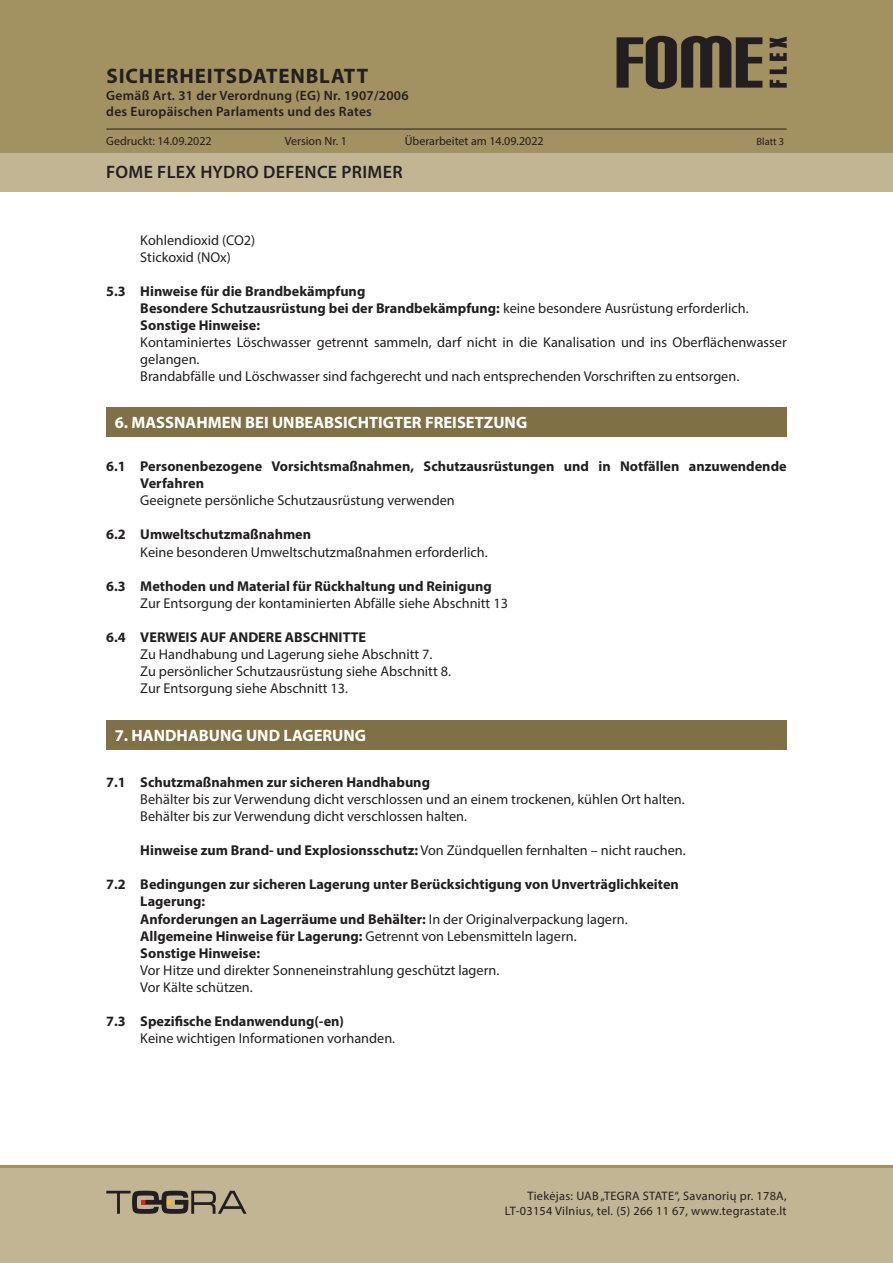
<style>
.page{position:relative;width:893px;height:1263px;background:#fff}
.page>*{position:absolute;margin:0;border:0;box-sizing:border-box;transform-origin:0 0}
.t1{font:700 21px "Myriad Pro";letter-spacing:.04em;color:#231f20}
.t2{font:600 18px "Myriad Pro";letter-spacing:.02em;color:#231f20}
.Skyrius_baltas{font:700 16.5px "Myriad Pro";color:#fff}
.Tekstas_paprastas{font:14.25px/17.1px "Myriad Pro";color:#231f20}
._1_1_skyrius_Boldas{font:700 14.25px/17.1px "Myriad Pro";color:#231f20}
._1_1_skyrius_Boldas-2{font:14.25px "Myriad Pro";color:#231f20}
.Tekstas_paprastas-2{font:700 14.25px "Myriad Pro";color:#231f20}
.Tekstas_paprastas_Bo{font:700 14.25px "Myriad Pro";color:#231f20}
.t3{font:600 13.5px/16.2px "Myriad Pro";letter-spacing:.02em;color:#231f20}
.t4{font:12.3px/14.7px "Myriad Pro";letter-spacing:.025em;color:#231f20;text-align:right}
.t5{font:12px "Myriad Pro";color:#231f20}
.t6{font:10.5px "Myriad Pro";color:#231f20}
.s1{font-weight:400}
.s2{font-weight:700}
</style>
<div class="page">
<div style="left:0;top:0;width:893px;height:191px;background:#a29161"></div>
<div style="left:0;top:153px;width:893px;height:38px;background:#c2b594"></div>
<div style="left:0;top:1165px;width:893px;height:98px;background:#c2b594"></div>
<hr style="left:0;top:1165px;width:893px;height:2px;background:#a29161">
<svg style="left:770px;top:80px;width:17px;height:8px"></svg>
<svg style="left:770px;top:67px;width:17px;height:7px"></svg>
<svg style="left:770px;top:37px;width:17px;height:24px"></svg>
<svg style="left:617px;top:36px;width:145px;height:53px"></svg>
<svg style="left:106px;top:1191px;width:141px;height:23px"></svg>
<hr style="left:106px;top:129px;width:681px;height:1px;background:#231f20">
<div style="left:106px;top:407px;width:681px;height:30px;background:#7f7045"></div>
<div style="left:106px;top:720px;width:681px;height:29px;background:#7f7045"></div>
<h1 class="t1" style="left:107px;top:63px;width:263px">SICHERHEITSDATENBLATT</h1>
<p class="t3" style="left:106px;top:87px;width:304px">Gemäß Art. 31 der Verordnung (EG) Nr. 1907/2006 des Europäischen Parlaments und des Rates</p>
<p class="t5" style="left:106px;top:133px;width:107px">Gedruckt: 14.09.2022</p>
<p class="t5" style="left:285px;top:133px;width:64px">Version Nr. 1</p>
<p class="t5" style="left:405px;top:133px;width:140px">Überarbeitet am 14.09.2022</p>
<p class="t6" style="left:757px;top:135px;width:29px">Blatt 3</p>
<p class="t2" style="left:106px;top:160px;width:298px">FOME FLEX HYDRO DEFENCE PRIMER</p>
<p class="Tekstas_paprastas" style="left:140px;top:231px;width:116px">Kohlendioxid (CO2)</p>
<p class="Tekstas_paprastas" style="left:140px;top:248px;width:92px">Stickoxid (NOx)</p>
<p class="_1_1_skyrius_Boldas" style="left:106px;top:282px;width:261px">5.3 Hinweise für die Brandbekämpfung</p>
<p class="Tekstas_paprastas-2" style="left:140px;top:299px;width:610px">Besondere Schutzausrüstung bei der Brandbekämpfung: <span class="s1">keine besondere Ausrüstung erforderlich.</span></p>
<p class="Tekstas_paprastas_Bo" style="left:140px;top:316px;width:121px">Sonstige Hinweise:</p>
<p class="Tekstas_paprastas" style="left:140px;top:334px;width:648px">Kontaminiertes Löschwasser getrennt sammeln, darf nicht in die Kanalisation und ins Oberflächenwasser gelangen.</p>
<p class="Tekstas_paprastas" style="left:140px;top:368px;width:600px">Brandabfälle und Löschwasser sind fachgerecht und nach entsprechenden Vorschriften zu entsorgen.</p>
<p class="Skyrius_baltas" style="left:115px;top:412px;width:414px">6. MASSNAHMEN BEI UNBEABSICHTIGTER FREISETZUNG</p>
<p class="_1_1_skyrius_Boldas" style="left:140px;top:457px;width:648px;text-indent:-34px">6.1 Personenbezogene Vorsichtsmaßnahmen, Schutzausrüstungen und in Notfällen anzuwendende<br>Verfahren</p>
<p class="Tekstas_paprastas" style="left:140px;top:492px;width:316px">Geeignete persönliche Schutzausrüstung verwenden</p>
<p class="_1_1_skyrius_Boldas" style="left:106px;top:526px;width:206px">6.2 Umweltschutzmaßnahmen</p>
<p class="Tekstas_paprastas" style="left:140px;top:543px;width:349px">Keine besonderen Umweltschutzmaßnahmen erforderlich.</p>
<p class="_1_1_skyrius_Boldas" style="left:106px;top:577px;width:387px">6.3 Methoden und Material für Rückhaltung und Reinigung</p>
<p class="Tekstas_paprastas" style="left:140px;top:594px;width:369px">Zur Entsorgung der kontaminierten Abfälle siehe Abschnitt 13</p>
<p class="_1_1_skyrius_Boldas" style="left:106px;top:628px;width:261px">6.4 VERWEIS AUF ANDERE ABSCHNITTE</p>
<p class="Tekstas_paprastas" style="left:140px;top:646px;width:294px">Zu Handhabung und Lagerung siehe Abschnitt 7.</p>
<p class="Tekstas_paprastas" style="left:140px;top:663px;width:312px">Zu persönlicher Schutzausrüstung siehe Abschnitt 8.</p>
<p class="Tekstas_paprastas" style="left:140px;top:680px;width:209px">Zur Entsorgung siehe Abschnitt 13.</p>
<p class="Skyrius_baltas" style="left:115px;top:724px;width:253px">7. HANDHABUNG UND LAGERUNG</p>
<p class="_1_1_skyrius_Boldas" style="left:106px;top:773px;width:325px">7.1 Schutzmaßnahmen zur sicheren Handhabung</p>
<p class="_1_1_skyrius_Boldas-2" style="left:140px;top:790px;width:546px">Behälter bis zur Verwendung dicht verschlossen und an einem trockenen, kühlen Ort halten.</p>
<p class="_1_1_skyrius_Boldas-2" style="left:140px;top:807px;width:328px">Behälter bis zur Verwendung dicht verschlossen halten.</p>
<p class="_1_1_skyrius_Boldas-2" style="left:140px;top:842px;width:547px"><span class="s2">Hinweise zum Brand- und Explosionsschutz:</span> Von Zündquellen fernhalten – nicht rauchen.</p>
<p class="_1_1_skyrius_Boldas" style="left:106px;top:875px;width:574px">7.2 Bedingungen zur sicheren Lagerung unter Berücksichtigung von Unverträglichkeiten</p>
<p class="Tekstas_paprastas_Bo" style="left:140px;top:892px;width:66px">Lagerung:</p>
<p class="_1_1_skyrius_Boldas" style="left:140px;top:910px;width:489px">Anforderungen an Lagerräume und Behälter: <span class="s1">In der Originalverpackung lagern.</span></p>
<p class="_1_1_skyrius_Boldas-2" style="left:140px;top:927px;width:438px"><span class="s2">Allgemeine Hinweise für Lagerung:</span> Getrennt von Lebensmitteln lagern.</p>
<p class="Tekstas_paprastas_Bo" style="left:140px;top:944px;width:121px">Sonstige Hinweise:</p>
<p class="_1_1_skyrius_Boldas-2" style="left:140px;top:961px;width:360px">Vor Hitze und direkter Sonneneinstrahlung geschützt lagern.</p>
<p class="_1_1_skyrius_Boldas-2" style="left:140px;top:978px;width:114px">Vor Kälte schützen.</p>
<p class="_1_1_skyrius_Boldas" style="left:106px;top:1012px;width:239px">7.3 Spezifische Endanwendung(-en)</p>
<p class="_1_1_skyrius_Boldas-2" style="left:140px;top:1030px;width:256px">Keine wichtigen Informationen vorhanden.</p>
<p class="t4" style="left:505px;top:1188px;width:283px">Tiekėjas: UAB „TEGRA STATE“, Savanorių pr. 178A,<br>LT-03154 Vilnius, tel. (5) 266 11 67, www.tegrastate.lt</p>
</div>
